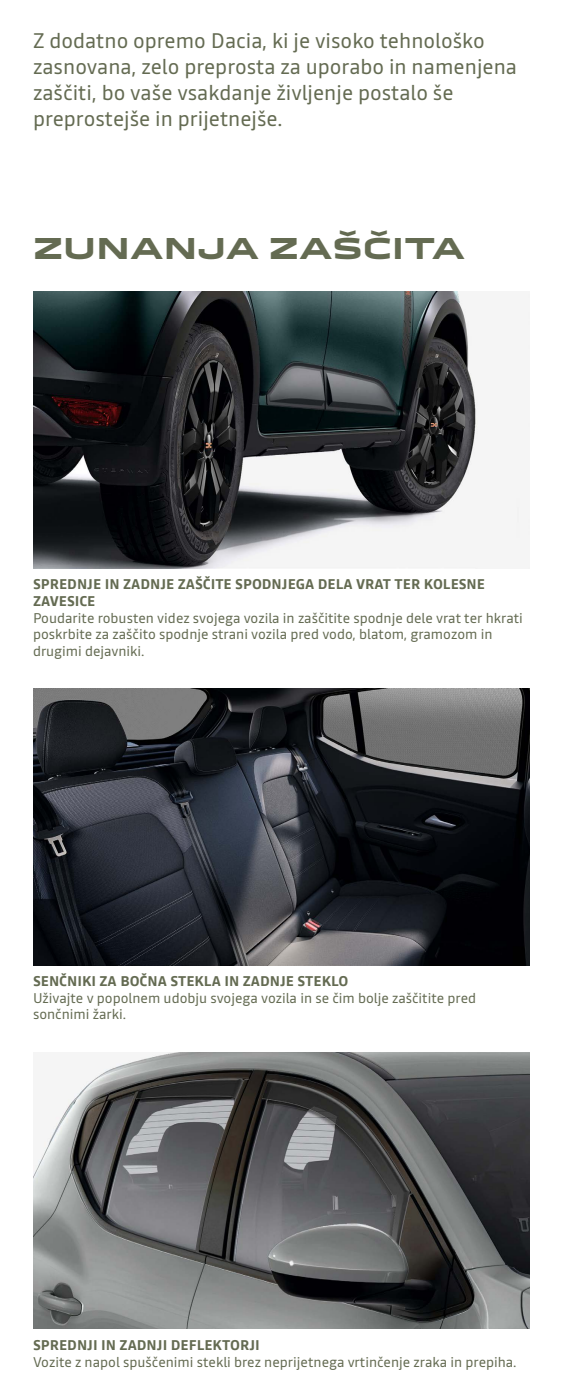
<style>
.page{position:relative;width:563px;height:1399px;background:#fff}
.page>*{position:absolute;margin:0;border:0;box-sizing:border-box;transform-origin:0 0}
.t1{font:700 28px "Dacia Block Extended";color:#646b52}
.t2{font:21px/26px "Read";color:#646b52}
.t3{font:14px/16.5px "Read";color:#646b52}
.t4{font:700 14px/16.5px "Read";color:#646b52}
</style>
<div class="page">
<img style="left:33px;top:1052px;width:497px;height:277px">
<img style="left:33px;top:688px;width:497px;height:277px">
<img style="left:33px;top:292px;width:497px;height:276px">
<h2 class="t2" style="left:33px;top:27px;width:485px">Z dodatno opremo Dacia, ki je visoko tehnološko zasnovana, zelo preprosta za uporabo in namenjena zaščiti, bo vaše vsakdanje življenje postalo še preprostejše in prijetnejše.</h2>
<h1 class="t1" style="left:33px;top:233px;width:433px">ZUNANJA ZAŠČITA</h1>
<p class="t4" style="left:33px;top:576px;width:453px">SPREDNJE IN ZADNJE ZAŠČITE SPODNJEGA DELA VRAT TER KOLESNE<br>ZAVESICE</p>
<p class="t3" style="left:33px;top:609px;width:491px">Poudarite robusten videz svojega vozila in zaščitite spodnje dele vrat ter hkrati poskrbite za zaščito spodnje strani vozila pred vodo, blatom, gramozom in drugimi dejavniki.</p>
<p class="t4" style="left:33px;top:973px;width:317px">SENČNIKI ZA BOČNA STEKLA IN ZADNJE STEKLO</p>
<p class="t3" style="left:33px;top:989px;width:444px">Uživajte v popolnem udobju svojega vozila in se čim bolje zaščitite pred sončnimi žarki.</p>
<p class="t4" style="left:33px;top:1337px;width:228px">SPREDNJI IN ZADNJI DEFLEKTORJI</p>
<p class="t3" style="left:33px;top:1353px;width:485px">Vozite z napol spuščenimi stekli brez neprijetnega vrtinčenje zraka in prepiha.</p>
</div>
